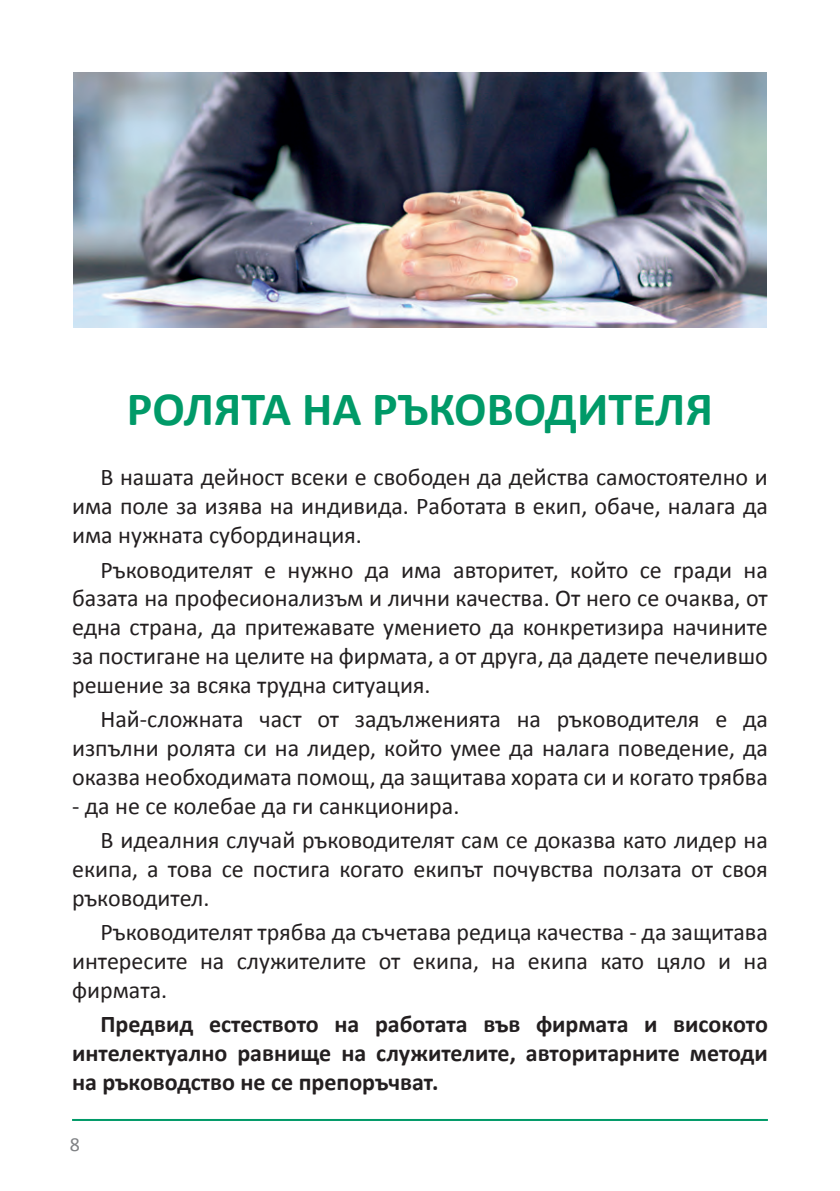
<style>
.page{position:relative;width:840px;height:1191px;background:#fff}
.page>*{position:absolute;margin:0;border:0;box-sizing:border-box;transform-origin:0 0}
.t1{font:700 48px "Calibri";color:#009a68}
.t2{font:24px/28.8px "Calibri";color:#231f20;text-align:justify}
.Body_Text{font:700 24px/28.8px "Calibri";color:#231f20;text-align:justify}
.t3{font:20px "Calibri";color:#808285}
</style>
<div class="page">
<hr style="left:72px;top:1119px;width:695px;height:2px;background:#009a68">
<img style="left:74px;top:72px;width:691px;height:255px">
<p class="t1" style="left:127px;top:379px;width:587px">РОЛЯТА НА РЪКОВОДИТЕЛЯ</p>
<p class="t2" style="left:72px;top:463px;width:697px;text-indent:28px">В нашата дейност всеки е свободен да действа самостоятелно и има поле за изява на индивида. Работата в екип, обаче, налага да има нужната субординация.</p>
<p class="t2" style="left:72px;top:555px;width:697px;text-indent:28px">Ръководителят е нужно да има авторитет, който се гради на базата на професионализъм и лични качества. От него се очаква, от една страна, да притежавате умението да конкретизира начините за постигане на целите на фирмата, а от друга, да дадете печелившо решение за всяка трудна ситуация.</p>
<p class="t2" style="left:72px;top:705px;width:697px;text-indent:28px">Най-сложната част от задълженията на ръководителя е да изпълни ролята си на лидер, който умее да налага поведение, да оказва необходимата помощ, да защитава хората си и когато трябва</p>
<p class="t2" style="left:72px;top:791px;width:388px">- да не се колебае да ги санкционира.</p>
<p class="t2" style="left:72px;top:826px;width:697px;text-indent:28px">В идеалния случай ръководителят сам се доказва като лидер на екипа, а това се постига когато екипът почувства ползата от своя ръководител.</p>
<p class="t2" style="left:72px;top:918px;width:697px;text-indent:28px">Ръководителят трябва да съчетава редица качества - да защитава интересите на служителите от екипа, на екипа като цяло и на фирмата.</p>
<p class="Body_Text" style="left:72px;top:1010px;width:697px;text-indent:28px">Предвид естеството на работата във фирмата и високото интелектуално равнище на служителите, авторитарните методи на ръководство не се препоръчват.</p>
<p class="t3" style="left:70px;top:1131px;width:12px">8</p>
</div>
